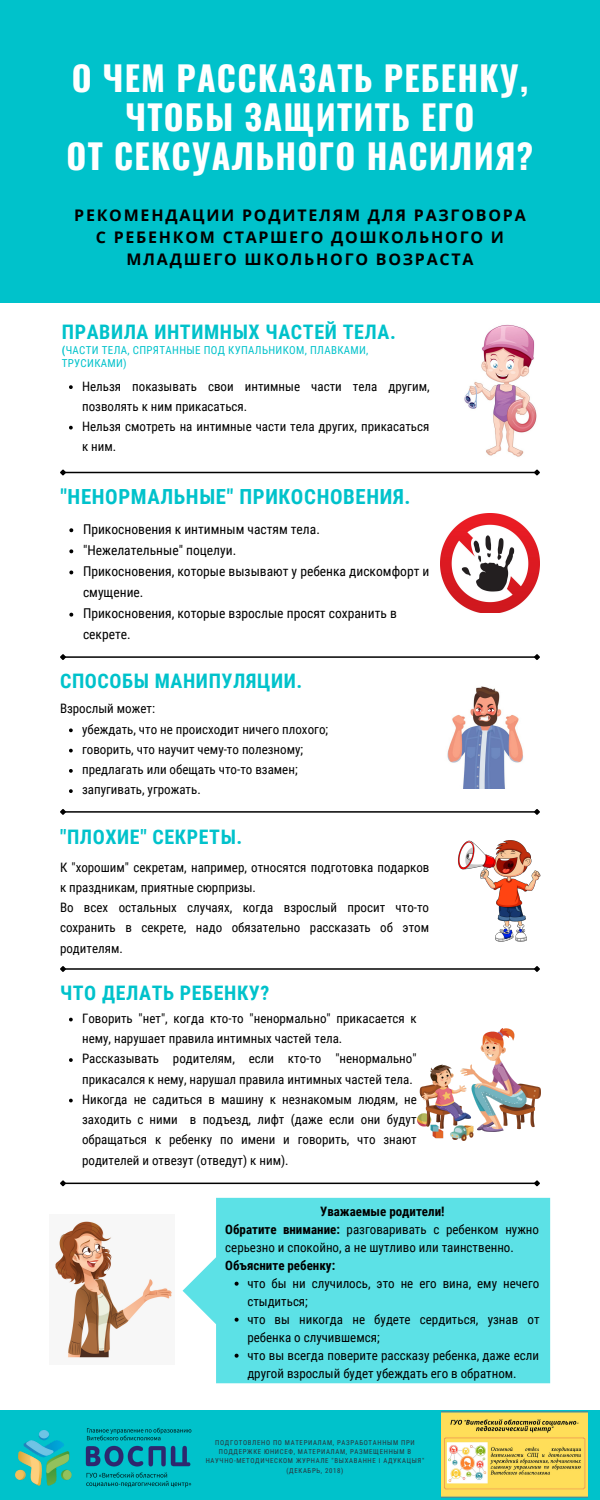
<style>
.page{position:relative;width:600px;height:1500px;background:#00c2cb}
.page>*{position:absolute;margin:0;border:0;box-sizing:border-box;transform-origin:0 0}
.t1{font:700 34px/39px "Oswald";letter-spacing:.035em;color:#fff;text-align:center}
.t2{font:700 20.8px "Roboto Condensed";letter-spacing:.03em;color:#00c2cb}
.t3{font:700 20px "Roboto Condensed";letter-spacing:.03em;color:#00c2cb}
.t4{font:700 16px/21.8px "Open Sans";letter-spacing:.11em;color:#000;text-align:center}
.t5{font:13.5px/21.1px "Roboto Condensed";color:#000}
.t6{font:13px/20.2px "Roboto Condensed";color:#000}
.t7{font:700 13px "Roboto Condensed";color:#000}
.t8{font:11px/12.8px "Roboto Condensed";letter-spacing:.03em;color:#00c2cb}
.t9{font:6.8px/9.2px "Roboto Condensed";letter-spacing:.1em;color:#293039;text-align:center}
.s1{font-weight:700}
</style>
<div class="page">
<div style="left:0;top:303px;width:600px;height:1107px;background:#fff"></div>
<img style="left:464px;top:324px;width:73px;height:133px">
<hr style="left:65px;top:472px;width:470px;height:1px;background:#000">
<svg style="left:60px;top:469px;width:7px;height:7px"></svg>
<svg style="left:533px;top:469px;width:7px;height:7px"></svg>
<img style="left:441px;top:514px;width:99px;height:99px">
<hr style="left:65px;top:656px;width:470px;height:2px;background:#000">
<svg style="left:60px;top:654px;width:7px;height:6px"></svg>
<svg style="left:533px;top:654px;width:7px;height:6px"></svg>
<img style="left:447px;top:686px;width:76px;height:103px">
<hr style="left:65px;top:811px;width:470px;height:2px;background:#000">
<svg style="left:60px;top:809px;width:7px;height:6px"></svg>
<svg style="left:533px;top:809px;width:7px;height:6px"></svg>
<img style="left:458px;top:840px;width:82px;height:102px">
<hr style="left:65px;top:968px;width:470px;height:2px;background:#000">
<svg style="left:60px;top:966px;width:7px;height:6px"></svg>
<svg style="left:533px;top:966px;width:7px;height:6px"></svg>
<img style="left:417px;top:1029px;width:123px;height:111px">
<svg style="left:183px;top:1198px;width:367px;height:185px;background:#68e3e7"></svg>
<img style="left:55px;top:1221px;width:117px;height:137px">
<svg style="left:69px;top:385px;width:4px;height:4px"></svg>
<svg style="left:69px;top:426px;width:4px;height:4px"></svg>
<svg style="left:69px;top:528px;width:4px;height:4px"></svg>
<svg style="left:69px;top:549px;width:4px;height:4px"></svg>
<svg style="left:69px;top:571px;width:4px;height:3px"></svg>
<svg style="left:69px;top:613px;width:4px;height:4px"></svg>
<svg style="left:69px;top:728px;width:4px;height:4px"></svg>
<svg style="left:69px;top:749px;width:4px;height:3px"></svg>
<svg style="left:69px;top:769px;width:4px;height:4px"></svg>
<svg style="left:69px;top:789px;width:4px;height:4px"></svg>
<svg style="left:69px;top:1018px;width:4px;height:3px"></svg>
<svg style="left:69px;top:1058px;width:4px;height:4px"></svg>
<svg style="left:69px;top:1099px;width:4px;height:3px"></svg>
<hr style="left:65px;top:1183px;width:470px;height:1px;background:#000">
<svg style="left:60px;top:1180px;width:7px;height:7px"></svg>
<svg style="left:533px;top:1180px;width:7px;height:7px"></svg>
<svg style="left:235px;top:1282px;width:4px;height:4px"></svg>
<svg style="left:235px;top:1318px;width:4px;height:4px"></svg>
<svg style="left:235px;top:1354px;width:4px;height:4px"></svg>
<img style="left:16px;top:1427px;width:176px;height:60px">
<img style="left:441px;top:1412px;width:146px;height:85px">
<p class="t1" style="left:72px;top:57px;width:458px">О ЧЕМ РАССКАЗАТЬ РЕБЕНКУ,<br>ЧТОБЫ ЗАЩИТИТЬ ЕГО</p>
<p class="t1" style="left:67px;top:135px;width:468px">ОТ СЕКСУАЛЬНОГО НАСИЛИЯ?</p>
<p class="t4" style="left:74px;top:204px;width:453px">РЕКОМЕНДАЦИИ РОДИТЕЛЯМ ДЛЯ РАЗГОВОРА</p>
<p class="t4" style="left:96px;top:226px;width:410px">С РЕБЕНКОМ СТАРШЕГО ДОШКОЛЬНОГО И<br>МЛАДШЕГО ШКОЛЬНОГО ВОЗРАСТА</p>
<p class="t3" style="left:62px;top:321px;width:336px">ПРАВИЛА ИНТИМНЫХ ЧАСТЕЙ ТЕЛА.</p>
<p class="t8" style="left:62px;top:344px;width:308px"><span class="s1">(</span>ЧАСТИ ТЕЛА, СПРЯТАННЫЕ ПОД КУПАЛЬНИКОМ, ПЛАВКАМИ,<br>ТРУСИКАМИ)</p>
<p class="t6" style="left:82px;top:376px;width:349px">Нельзя показывать свои интимные части тела другим, позволять к ним прикасаться.</p>
<p class="t6" style="left:82px;top:416px;width:349px">Нельзя смотреть на интимные части тела других, прикасаться к ним.</p>
<p class="t2" style="left:60px;top:485px;width:352px">"НЕНОРМАЛЬНЫЕ" ПРИКОСНОВЕНИЯ.</p>
<p class="t5" style="left:83px;top:519px;width:238px">Прикосновения к интимным частям тела.</p>
<p class="t5" style="left:83px;top:540px;width:155px">"Нежелательные" поцелуи.</p>
<p class="t5" style="left:83px;top:561px;width:348px">Прикосновения, которые вызывают у ребенка дискомфорт и смущение.</p>
<p class="t5" style="left:83px;top:603px;width:315px">Прикосновения, которые взрослые просят сохранить в секрете.</p>
<p class="t3" style="left:60px;top:670px;width:244px">СПОСОБЫ МАНИПУЛЯЦИИ.</p>
<p class="t6" style="left:82px;top:719px;width:248px">убеждать, что не происходит ничего плохого;</p>
<p class="t6" style="left:82px;top:739px;width:223px">говорить, что научит чему-то полезному;</p>
<p class="t6" style="left:82px;top:760px;width:217px">предлагать или обещать что-то взамен;</p>
<p class="t6" style="left:82px;top:780px;width:120px">запугивать, угрожать.</p>
<p class="t6" style="left:60px;top:699px;width:97px">Взрослый может:</p>
<p class="t3" style="left:60px;top:825px;width:184px">"ПЛОХИЕ" СЕКРЕТЫ.</p>
<p class="t6" style="left:60px;top:857px;width:371px">К "хорошим" секретам, например, относятся подготовка подарков к праздникам, приятные сюрпризы.</p>
<p class="t6" style="left:60px;top:898px;width:371px;text-align:justify">Во всех остальных случаях, когда взрослый просит что-то сохранить в секрете, надо обязательно рассказать об этом родителям.</p>
<p class="t3" style="left:60px;top:981px;width:211px">ЧТО ДЕЛАТЬ РЕБЕНКУ?</p>
<p class="t6" style="left:82px;top:1008px;width:336px">Говорить "нет", когда кто-то "ненормально" прикасается к нему, нарушает правила интимных частей тела.</p>
<p class="t6" style="left:82px;top:1049px;width:336px">Рассказывать родителям, если кто-то "ненормально" прикасался к нему, нарушал правила интимных частей тела.</p>
<p class="t6" style="left:82px;top:1089px;width:336px;text-align:justify">Никогда не садиться в машину к незнакомым людям, не заходить с ними в подъезд, лифт (даже если они будут обращаться к ребенку по имени и говорить, что знают родителей и отвезут (отведут) к ним).</p>
<p class="t7" style="left:320px;top:1204px;width:126px">Уважаемые родители!</p>
<p class="t6" style="left:225px;top:1220px;width:315px;line-height:18px"><span class="s1">Обратите внимание:</span> разговаривать с ребенком нужно серьезно и спокойно, а не шутливо или таинственно.</p>
<p class="t7" style="left:225px;top:1258px;width:112px">Объясните ребенку:</p>
<p class="t6" style="left:247px;top:1274px;width:294px;line-height:18px">что бы ни случилось, это не его вина, ему нечего стыдиться;</p>
<p class="t6" style="left:247px;top:1310px;width:294px;line-height:18px">что вы никогда не будете сердиться, узнав от ребенка о случившемся;</p>
<p class="t6" style="left:247px;top:1346px;width:293px;line-height:18px">что вы всегда поверите рассказу ребенка, даже если другой взрослый будет убеждать его в обратном.</p>
<p class="t9" style="left:206px;top:1438px;width:220px">ПОДГОТОВЛЕНО ПО МАТЕРИАЛАМ, РАЗРАБОТАННЫМ ПРИ ПОДДЕРЖКЕ ЮНИСЕФ, МАТЕРИАЛАМ, РАЗМЕЩЕННЫМ В НАУЧНО-МЕТОДИЧЕСКОМ ЖУРНАЛЕ "ВЫХАВАННЕ І АДУКАЦЫЯ" (ДЕКАБРЬ, 2018)</p>
</div>
